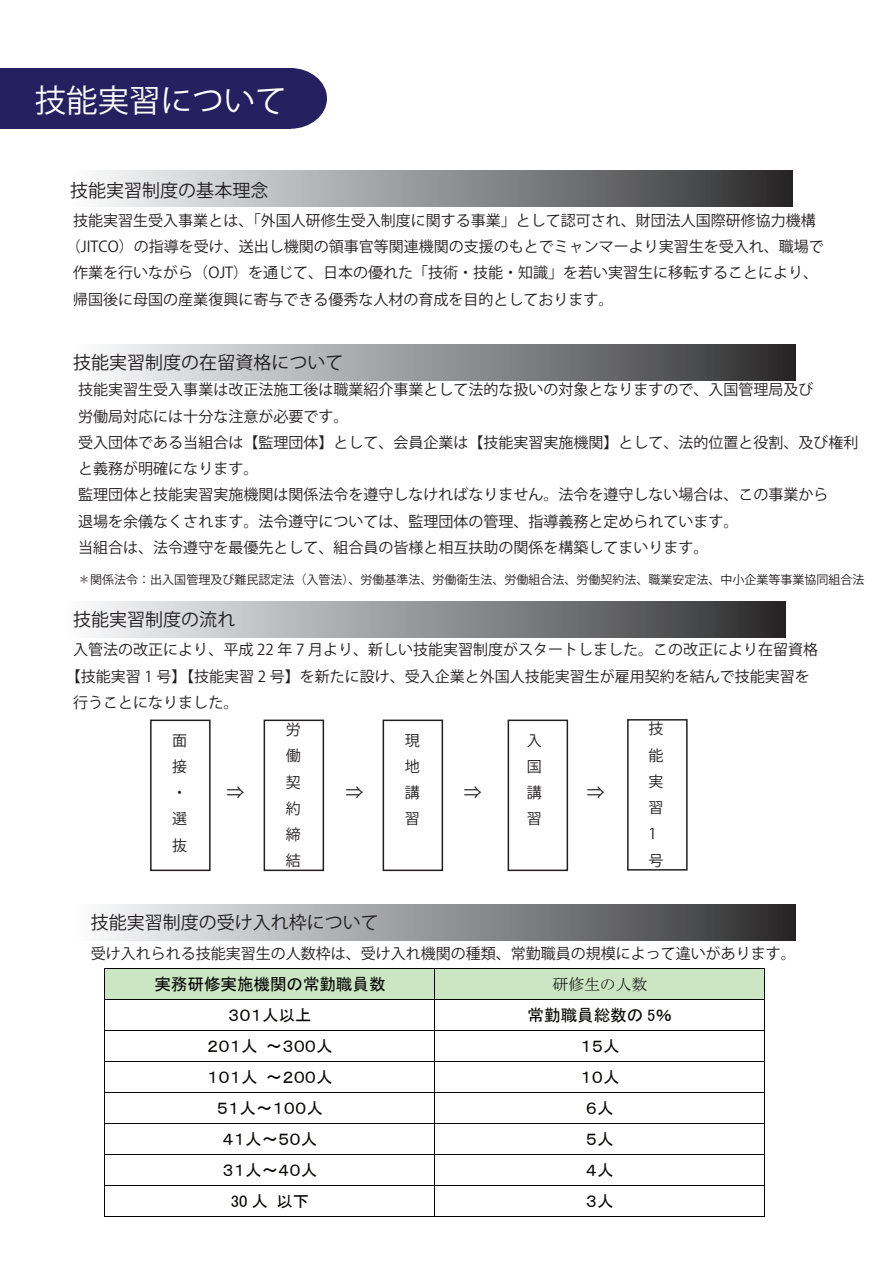
<style>
.page{position:relative;width:893px;height:1263px;background:#fff}
.page>*{position:absolute;margin:0;border:0;box-sizing:border-box;transform-origin:0 0}
.t1{font:31.5px "Koz Go Pro";color:#fff}
.t2{font:18px "Koz Go Pro";color:#231f20}
.t3{font:16.5px "MS P Gothic";color:#050504}
.t4{font:15.9px "MS Mincho";color:#050504}
.t5{font:15px/26.2px "Koz Go Pro";color:#231f20;text-align:justify}
.t6{font:12px "Koz Go Pro";color:#231f20}
</style>
<div class="page">
<div style="left:0;top:68px;width:290px;height:61px;background:#252161"></div>
<div style="left:253px;top:68px;width:74px;height:61px;background:#252161;border-radius:50%"></div>
<div style="left:69px;top:171px;width:723px;height:36px;background:linear-gradient(to right,#fcfeff,#2d2d2f)"></div>
<div style="left:63px;top:602px;width:723px;height:36px;background:linear-gradient(to right,#fcfeff,#2d2d2f)"></div>
<div style="left:73px;top:344px;width:723px;height:36px;background:linear-gradient(to right,#fcfeff,#2d2d2f)"></div>
<div style="left:150px;top:719px;width:61px;height:152px;border:2px solid #231f20"></div>
<div style="left:264px;top:719px;width:60px;height:152px;border:2px solid #231f20"></div>
<div style="left:383px;top:719px;width:60px;height:152px;border:2px solid #231f20"></div>
<div style="left:508px;top:719px;width:60px;height:152px;border:2px solid #231f20"></div>
<div style="left:627px;top:719px;width:61px;height:151px;border:2px solid #231f20"></div>
<div style="left:73px;top:905px;width:723px;height:36px;background:linear-gradient(to right,#fcfeff,#2d2d2f)"></div>
<hr style="left:105px;top:969px;width:329px;height:2px;background:#cce5c3">
<div style="left:105px;top:971px;width:7px;height:27px;background:#cce5c3"></div>
<div style="left:427px;top:971px;width:7px;height:27px;background:#cce5c3"></div>
<hr style="left:105px;top:998px;width:329px;height:1px;background:#cce5c3">
<div style="left:112px;top:971px;width:315px;height:27px;background:#cce5c3"></div>
<hr style="left:435px;top:969px;width:329px;height:2px;background:#cce5c3">
<div style="left:435px;top:971px;width:7px;height:27px;background:#cce5c3"></div>
<div style="left:757px;top:971px;width:7px;height:27px;background:#cce5c3"></div>
<hr style="left:435px;top:998px;width:329px;height:1px;background:#cce5c3">
<div style="left:442px;top:971px;width:315px;height:27px;background:#cce5c3"></div>
<hr style="left:105px;top:968px;width:329px;height:1px;background:#050504">
<hr style="left:435px;top:968px;width:329px;height:1px;background:#050504">
<hr style="left:105px;top:969px;width:1px;height:30px;background:#050504">
<hr style="left:434px;top:969px;width:1px;height:30px;background:#050504">
<hr style="left:764px;top:969px;width:1px;height:30px;background:#050504">
<hr style="left:105px;top:999px;width:329px;height:1px;background:#050504">
<hr style="left:435px;top:999px;width:329px;height:1px;background:#050504">
<hr style="left:105px;top:1000px;width:1px;height:30px;background:#050504">
<hr style="left:434px;top:1000px;width:1px;height:30px;background:#050504">
<hr style="left:764px;top:1000px;width:1px;height:30px;background:#050504">
<hr style="left:105px;top:1030px;width:329px;height:1px;background:#050504">
<hr style="left:435px;top:1030px;width:329px;height:1px;background:#050504">
<hr style="left:105px;top:1031px;width:1px;height:30px;background:#050504">
<hr style="left:434px;top:1031px;width:1px;height:30px;background:#050504">
<hr style="left:764px;top:1031px;width:1px;height:30px;background:#050504">
<hr style="left:105px;top:1061px;width:329px;height:1px;background:#050504">
<hr style="left:435px;top:1061px;width:329px;height:1px;background:#050504">
<hr style="left:105px;top:1062px;width:1px;height:30px;background:#050504">
<hr style="left:434px;top:1062px;width:1px;height:30px;background:#050504">
<hr style="left:764px;top:1062px;width:1px;height:30px;background:#050504">
<hr style="left:105px;top:1092px;width:329px;height:1px;background:#050504">
<hr style="left:435px;top:1092px;width:329px;height:1px;background:#050504">
<hr style="left:105px;top:1093px;width:1px;height:30px;background:#050504">
<hr style="left:434px;top:1093px;width:1px;height:30px;background:#050504">
<hr style="left:764px;top:1093px;width:1px;height:30px;background:#050504">
<hr style="left:105px;top:1123px;width:329px;height:1px;background:#050504">
<hr style="left:435px;top:1123px;width:329px;height:1px;background:#050504">
<hr style="left:105px;top:1123px;width:1px;height:31px;background:#050504">
<hr style="left:434px;top:1123px;width:1px;height:31px;background:#050504">
<hr style="left:764px;top:1123px;width:1px;height:31px;background:#050504">
<hr style="left:105px;top:1154px;width:329px;height:1px;background:#050504">
<hr style="left:435px;top:1154px;width:329px;height:1px;background:#050504">
<hr style="left:105px;top:1154px;width:1px;height:31px;background:#050504">
<hr style="left:434px;top:1154px;width:1px;height:31px;background:#050504">
<hr style="left:764px;top:1154px;width:1px;height:31px;background:#050504">
<hr style="left:105px;top:1185px;width:329px;height:1px;background:#050504">
<hr style="left:435px;top:1185px;width:329px;height:1px;background:#050504">
<hr style="left:105px;top:1185px;width:1px;height:31px;background:#050504">
<hr style="left:105px;top:1216px;width:329px;height:1px;background:#050504">
<hr style="left:434px;top:1185px;width:1px;height:31px;background:#050504">
<hr style="left:435px;top:1216px;width:329px;height:1px;background:#050504">
<hr style="left:764px;top:1185px;width:1px;height:31px;background:#050504">
<h1 class="t1" style="left:35px;top:80px;width:253px">技能実習について</h1>
<p class="t2" style="left:70px;top:178px;width:199px">技能実習制度の基本理念</p>
<p class="t5" style="left:73px;top:208px;width:744px">技能実習生受入事業とは、「外国人研修生受入制度に関する事業」として認可され、財団法人国際研修協力機構</p>
<p class="t5" style="left:66px;top:234px;width:759px">（JITCO）の指導を受け、送出し機関の領事官等関連機関の支援のもとでミャンマーより実習生を受入れ、職場で</p>
<p class="t5" style="left:73px;top:260px;width:746px">作業を行いながら（OJT）を通じて、日本の優れた「技術・技能・知識」を若い実習生に移転することにより、</p>
<p class="t5" style="left:73px;top:286px;width:542px">帰国後に母国の産業復興に寄与できる優秀な人材の育成を目的としております。</p>
<p class="t2" style="left:73px;top:351px;width:271px">技能実習制度の在留資格について</p>
<p class="t5" style="left:78px;top:377px;width:782px;text-align:left">技能実習生受入事業は改正法施工後は職業紹介事業として法的な扱いの対象となりますので、入国管理局及び<br>労働局対応には十分な注意が必要です。<br>受入団体である当組合は【監理団体】として、会員企業は【技能実習実施機関】として、法的位置と役割、及び権利と義務が明確になります。<br>監理団体と技能実習実施機関は関係法令を遵守しなければなりません。法令を遵守しない場合は、この事業から<br>退場を余儀なくされます。法令遵守については、監理団体の管理、指導義務と定められています。<br>当組合は、法令遵守を最優先として、組合員の皆様と相互扶助の関係を構築してまいります。</p>
<p class="t6" style="left:78px;top:572px;width:788px">＊関係法令：出入国管理及び難民認定法（入管法）、労働基準法、労働衛生法、労働組合法、労働契約法、職業安定法、中小企業等事業協同組合法</p>
<p class="t2" style="left:73px;top:607px;width:163px">技能実習制度の流れ</p>
<p class="t5" style="left:73px;top:637px;width:746px">入管法の改正により、平成 22 年 7 月より、新しい技能実習制度がスタートしました。この改正により在留資格</p>
<p class="t5" style="left:66px;top:663px;width:746px">【技能実習 1 号】【技能実習 2 号】を新たに設け、受入企業と外国人技能実習生が雇用契約を結んで技能実習を</p>
<p class="t5" style="left:73px;top:690px;width:166px">行うことになりました。</p>
<p class="t5" style="left:172px;top:727px;width:17px">面接・選抜</p>
<p class="t5" style="left:286px;top:717px;width:16px">労働契約締結</p>
<p class="t5" style="left:405px;top:727px;width:16px">現地講習</p>
<p class="t5" style="left:527px;top:727px;width:16px">入国講習</p>
<p class="t5" style="left:648px;top:716px;width:16px;text-align:left">技能実習<br>1号</p>
<p class="t2" style="left:226px;top:781px;width:19px">⇒</p>
<p class="t2" style="left:346px;top:781px;width:19px">⇒</p>
<p class="t2" style="left:464px;top:781px;width:19px">⇒</p>
<p class="t2" style="left:587px;top:781px;width:19px">⇒</p>
<p class="t2" style="left:91px;top:911px;width:290px">技能実習制度の受け入れ枠について</p>
<p class="t5" style="left:91px;top:941px;width:707px">受け入れられる技能実習生の人数枠は、受け入れ機関の種類、常勤職員の規模によって違いがあります。</p>
<p class="t3" style="left:154px;top:976px;width:233px">実務研修実施機関の常勤職員数</p>
<p class="t4" style="left:553px;top:976px;width:96px">研修生の人数</p>
<p class="t3" style="left:228px;top:1007px;width:85px">３０１人以上</p>
<p class="t3" style="left:528px;top:1007px;width:146px">常勤職員総数の 5％</p>
<p class="t3" style="left:207px;top:1038px;width:127px">２０１人～３００人</p>
<p class="t3" style="left:580px;top:1038px;width:41px">１５人</p>
<p class="t3" style="left:207px;top:1069px;width:127px">１０１人～２００人</p>
<p class="t3" style="left:580px;top:1069px;width:41px">１０人</p>
<p class="t3" style="left:217px;top:1100px;width:108px">５１人～１００人</p>
<p class="t3" style="left:586px;top:1100px;width:29px">６人</p>
<p class="t3" style="left:222px;top:1130px;width:96px">４１人～５０人</p>
<p class="t3" style="left:586px;top:1130px;width:29px">５人</p>
<p class="t3" style="left:222px;top:1161px;width:96px">３１人～４０人</p>
<p class="t3" style="left:586px;top:1161px;width:29px">４人</p>
<p class="t3" style="left:231px;top:1192px;width:80px">30 人以下</p>
<p class="t3" style="left:586px;top:1192px;width:29px">３人</p>
</div>
